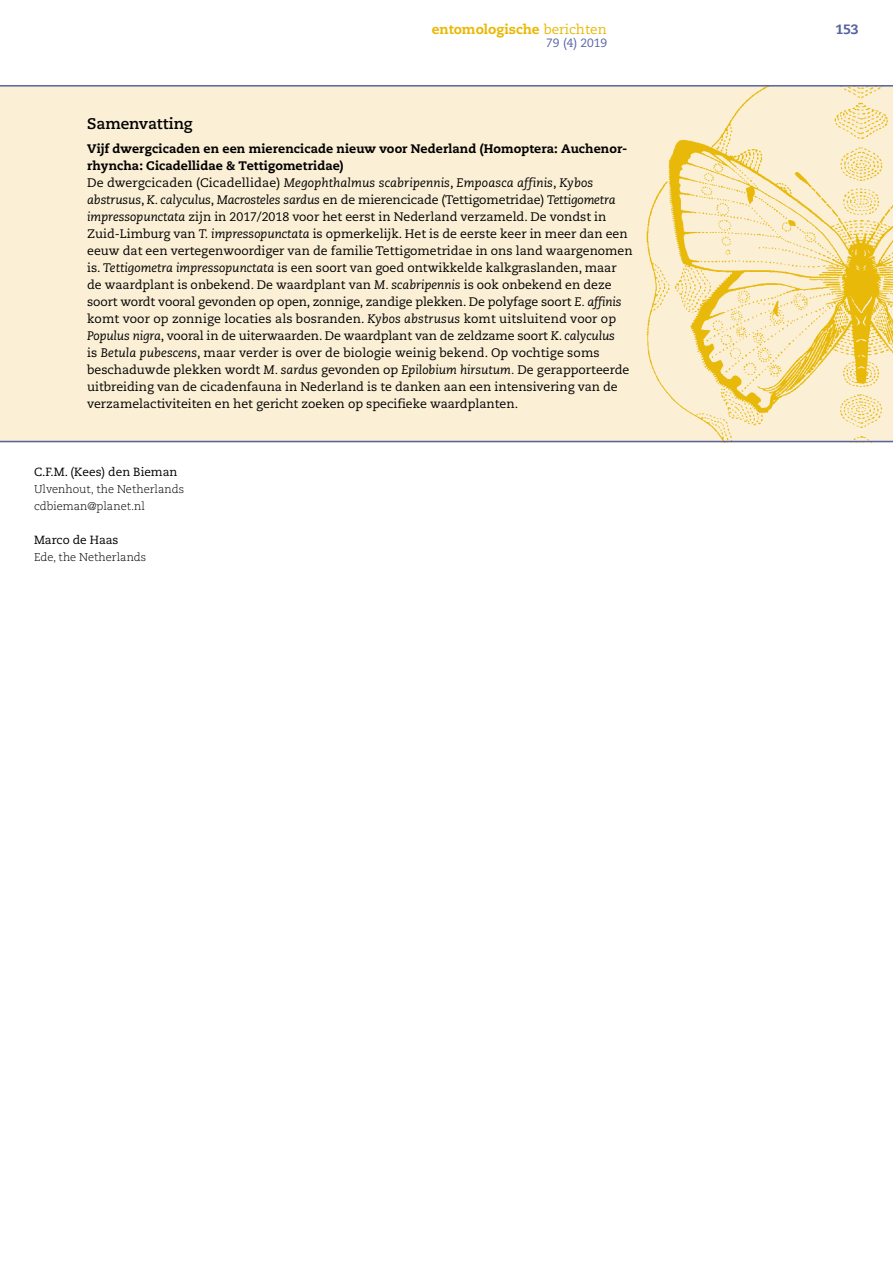
<style>
.page{position:relative;width:893px;height:1263px;background:#fff}
.page>*{position:absolute;margin:0;border:0;box-sizing:border-box;transform-origin:0 0}
.t1{font:700 15.3px "Caecilia LT Std";letter-spacing:-.005em;color:#000}
.t2{font:800 13.5px "Caecilia LT Std";color:#e8b909}
.t3{font:800 13.5px "Caecilia LT Std";color:#5663a4}
.t4{font:12.3px/17px "Caecilia LT Std";color:#000}
.t5{font:12px "Caecilia LT Std";color:#5663a4}
.t6{font:11.85px "Caecilia LT Std";color:#000}
.t7{font:300 11.25px/17px "Caecilia LT Std";color:#000}
.s1{font-weight:400}
.s2{font-weight:800}
.s3{font-style:italic}
</style>
<div class="page">
<div style="left:0;top:85px;width:893px;height:357px;background:#fbefd6"></div>
<img style="left:642px;top:87px;width:251px;height:354px">
<hr style="left:0;top:441px;width:893px;height:1px;background:#5663a4">
<hr style="left:0;top:85px;width:893px;height:2px;background:#5663a4">
<p class="t2" style="left:432px;top:21px;width:177px">entomologische <span class="s1">berichten</span></p>
<p class="t3" style="left:835px;top:21px;width:25px">153</p>
<p class="t5" style="left:546px;top:36px;width:62px">79 (4) 2019</p>
<p class="t1" style="left:87px;top:114px;width:107px">Samenvatting</p>
<p class="t4" style="left:87px;top:141px;width:547px"><span class="s2">Vijf dwergcicaden en een mierencicade nieuw voor Nederland (Homoptera: Auchenor&shy;rhyncha: Cicadellidae &amp; Tettigometridae)<br></span>De dwergcicaden (Cicadellidae) <span class="s3">Megophthalmus scabripennis</span>, <span class="s3">Empoasca affinis</span>, <span class="s3">Kybos abstrusus</span>, <span class="s3">K. calyculus</span>, <span class="s3">Macrosteles sardus</span> en de mierencicade (Tettigometridae) <span class="s3">Tettigometra impressopunctata</span> zijn in 2017/2018 voor het eerst in Nederland verzameld. De vondst in Zuid-Limburg van <span class="s3">T. impressopunctata</span> is opmerkelijk. Het is de eerste keer in meer dan een eeuw dat een vertegenwoordiger van de familie Tettigometridae in ons land waargenomen is. <span class="s3">Tettigometra impressopunctata</span> is een soort van goed ontwikkelde kalkgraslanden, maar de waardplant is onbekend. De waardplant van <span class="s3">M. scabripennis</span> is ook onbekend en deze soort wordt vooral gevonden op open, zonnige, zandige plekken. De polyfage soort <span class="s3">E. affinis </span>komt voor op zonnige locaties als bosranden. <span class="s3">Kybos abstrusus</span> komt uitsluitend voor op <span class="s3">Populus nigra</span>, vooral in de uiterwaarden. De waardplant van de zeldzame soort <span class="s3">K. calyculus<br></span>is <span class="s3">Betula pubescens</span>, maar verder is over de biologie weinig bekend. Op vochtige soms beschaduwde plekken wordt <span class="s3">M. sardus</span> gevonden op <span class="s3">Epilobium hirsutum.</span> De gerapporteerde uitbreiding van de cicadenfauna in Nederland is te danken aan een intensivering van de verzamelactiviteiten en het gericht zoeken op specifieke waardplanten.</p>
<p class="t6" style="left:34px;top:465px;width:145px">C.F.M. (Kees) den Bieman</p>
<p class="t7" style="left:34px;top:481px;width:152px">Ulvenhout, the Netherlands cdbieman@planet.nl</p>
<p class="t6" style="left:34px;top:533px;width:86px">Marco de Haas</p>
<p class="t7" style="left:34px;top:549px;width:114px">Ede, the Netherlands</p>
</div>
